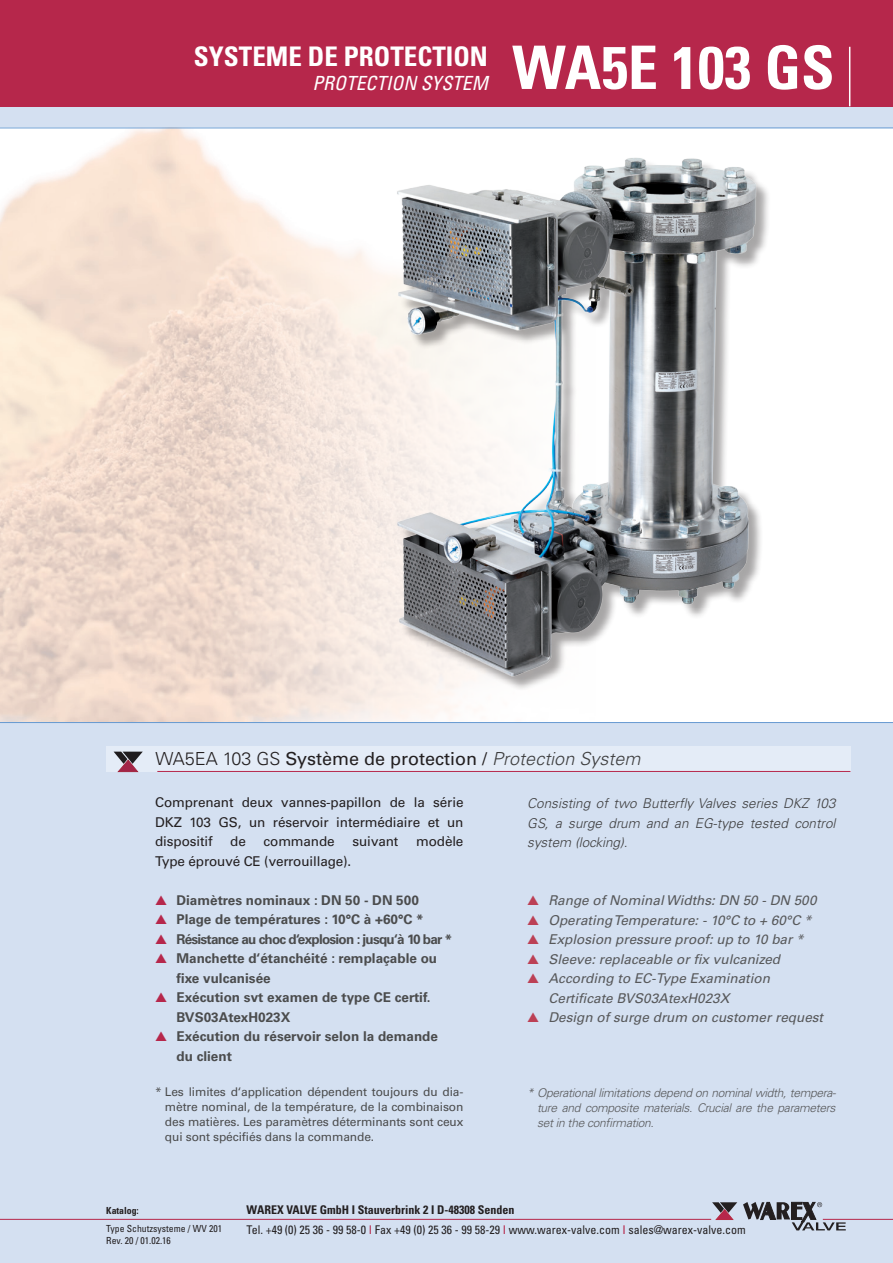
<style>
.page{position:relative;width:893px;height:1263px;background:#d4e0f1}
.page>*{position:absolute;margin:0;border:0;box-sizing:border-box;transform-origin:0 0}
.t1{font:700 condensed 60px "Univers";color:#fff}
.t2{font:700 condensed 27px "Univers";color:#fff}
.t3{font:italic condensed 19.5px "Univers";color:#fff}
.t4{font:18px "Univers";color:#231f20}
.t5{font:italic 13.5px/19.5px "Univers";color:#57585a}
.t6{font:700 13.5px/19.5px "Univers";color:#4b4c4d}
.t7{font:13.5px/19.5px "Univers";letter-spacing:-.01em;color:#231f20;text-align:justify}
.t8{font:italic 300 13.5px/19.5px "Univers";color:#3e3e3f;text-align:justify}
.t9{font:700 13.5px "Univers";letter-spacing:-.055em;color:#4b4c4d}
.t10{font:12px/15px "Univers";letter-spacing:-.01em;color:#4b4c4d;text-align:justify}
.t11{font:condensed 12px/19.5px "Univers";color:#231f20}
.t12{font:italic 300 12px/15px "Univers";letter-spacing:-.025em;color:#57585a;text-align:justify}
.t13{font:condensed 9.75px/12px "Univers";color:#231f20}
.t14{font:700 condensed 9.75px "Univers";color:#231f20}
.s1{font-weight:300}
.s2{font-weight:300;font-style:italic;color:#3e3e3f}
.s3{color:#b6274b}
.s4{color:#bc4055}
.s5{font-weight:700}
</style>
<div class="page">
<div style="left:0;top:0;width:893px;height:106px;background:#b6274b"></div>
<svg style="left:712px;top:1202px;width:25px;height:17px"></svg>
<svg style="left:743px;top:1202px;width:103px;height:28px"></svg>
<hr style="left:823px;top:1219px;width:70px;height:1px;background:#b6274b">
<hr style="left:0;top:1219px;width:711px;height:1px;background:#b6274b">
<div style="left:106px;top:746px;width:744px;height:26px;background:#e4ecf7"></div>
<hr style="left:157px;top:771px;width:693px;height:1px;background:#b6274b">
<svg style="left:113px;top:751px;width:30px;height:22px"></svg>
<svg style="left:114px;top:752px;width:29px;height:20px"></svg>
<hr style="left:849px;top:47px;width:1px;height:59px;background:#fff">
<svg style="left:0;top:128px;width:893px;height:595px;background:#f6eae2"></svg>
<img style="left:386px;top:144px;width:386px;height:540px">
<h2 class="t2" style="left:194px;top:39px;width:296px">SYSTEME DE PROTECTION</h2>
<h3 class="t3" style="left:312px;top:70px;width:177px">PROTECTION SYSTEM</h3>
<h1 class="t1" style="left:512px;top:31px;width:324px">WA5E 103 GS</h1>
<h3 class="t4" style="left:156px;top:748px;width:486px"><span class="s1">WA5EA 103 GS</span> Système de protection / <span class="s2">Protection System</span></h3>
<p class="t7" style="left:155px;top:793px;width:310px">Comprenant deux vannes-papillon de la série DKZ 103 GS, un réservoir intermédiaire et un dispositif</p>
<p class="t7" style="left:230px;top:832px;width:17px">de</p>
<p class="t7" style="left:264px;top:832px;width:73px">commande</p>
<p class="t7" style="left:352px;top:832px;width:47px">suivant</p>
<p class="t7" style="left:416px;top:832px;width:49px">modèle</p>
<p class="t7" style="left:155px;top:851px;width:198px">Type éprouvé CE (verrouillage).</p>
<p class="t6" style="left:155px;top:890px;width:265px"><span class="s3">▲</span> Diamètres nominaux : DN 50 - DN 500</p>
<p class="t6" style="left:155px;top:910px;width:270px"><span class="s3">▲</span> Plage de températures : 10°C à +60°C *</p>
<p class="t9" style="left:155px;top:931px;width:299px"><span class="s3">▲</span> Résistance au choc d‘explosion : jusqu‘à 10 bar *</p>
<p class="t6" style="left:176px;top:949px;width:262px;text-indent:-21px"><span class="s3">▲</span> Manchette d‘étanchéité : remplaçable ou fixe vulcanisée</p>
<p class="t6" style="left:176px;top:988px;width:256px;text-indent:-21px"><span class="s3">▲</span> Exécution svt examen de type CE certif.<br>BVS03AtexH023X</p>
<p class="t6" style="left:176px;top:1027px;width:263px;text-indent:-21px"><span class="s3">▲</span> Exécution du réservoir selon la demande du client</p>
<p class="t10" style="left:165px;top:1084px;width:300px;text-indent:-10px">* Les limites d‘application dépendent toujours du dia&shy;mètre nominal, de la température, de la combinaison des matières. Les paramètres déterminants sont ceux qui sont spécifiés dans la commande.</p>
<p class="t8" style="left:527px;top:793px;width:310px">Consisting of two Butterfly Valves series DKZ 103<br>GS, a surge drum and an EG-type tested control system (locking).</p>
<p class="t5" style="left:527px;top:891px;width:291px"><span class="s4">▲</span> Range of Nominal Widths: DN 50 - DN 500</p>
<p class="t5" style="left:527px;top:910px;width:286px"><span class="s4">▲</span> Operating Temperature: - 10°C to + 60°C *</p>
<p class="t5" style="left:527px;top:930px;width:278px"><span class="s4">▲</span> Explosion pressure proof: up to 10 bar *</p>
<p class="t5" style="left:527px;top:949px;width:254px"><span class="s4">▲</span> Sleeve: replaceable or fix vulcanized</p>
<p class="t5" style="left:549px;top:969px;width:223px;text-indent:-21px"><span class="s4">▲</span> According to EC-Type Examination<br>Certificate BVS03AtexH023X</p>
<p class="t5" style="left:527px;top:1008px;width:297px"><span class="s4">▲</span> Design of surge drum on customer request</p>
<p class="t12" style="left:537px;top:1085px;width:301px;text-indent:-10px">* Operational limitations depend on nominal width, tempera&shy;ture and composite materials. Crucial are the parameters set in the confirmation.</p>
<p class="t14" style="left:106px;top:1204px;width:34px">Katalog:</p>
<p class="t13" style="left:106px;top:1222px;width:117px">Type Schutzsysteme / WV 201<br>Rev. 20 / 01.02.16</p>
<p class="t11" style="left:247px;top:1200px;width:501px"><span class="s5">WAREX VALVE GmbH I Stauverbrink 2 I D-48308 Senden<br></span>Tel. +49 (0) 25 36 - 99 58-0 <span class="s3">I</span> Fax +49 (0) 25 36 - 99 58-29 <span class="s3">I</span> www.warex-valve.com <span class="s3">I</span> sales@warex-valve.com</p>
</div>
